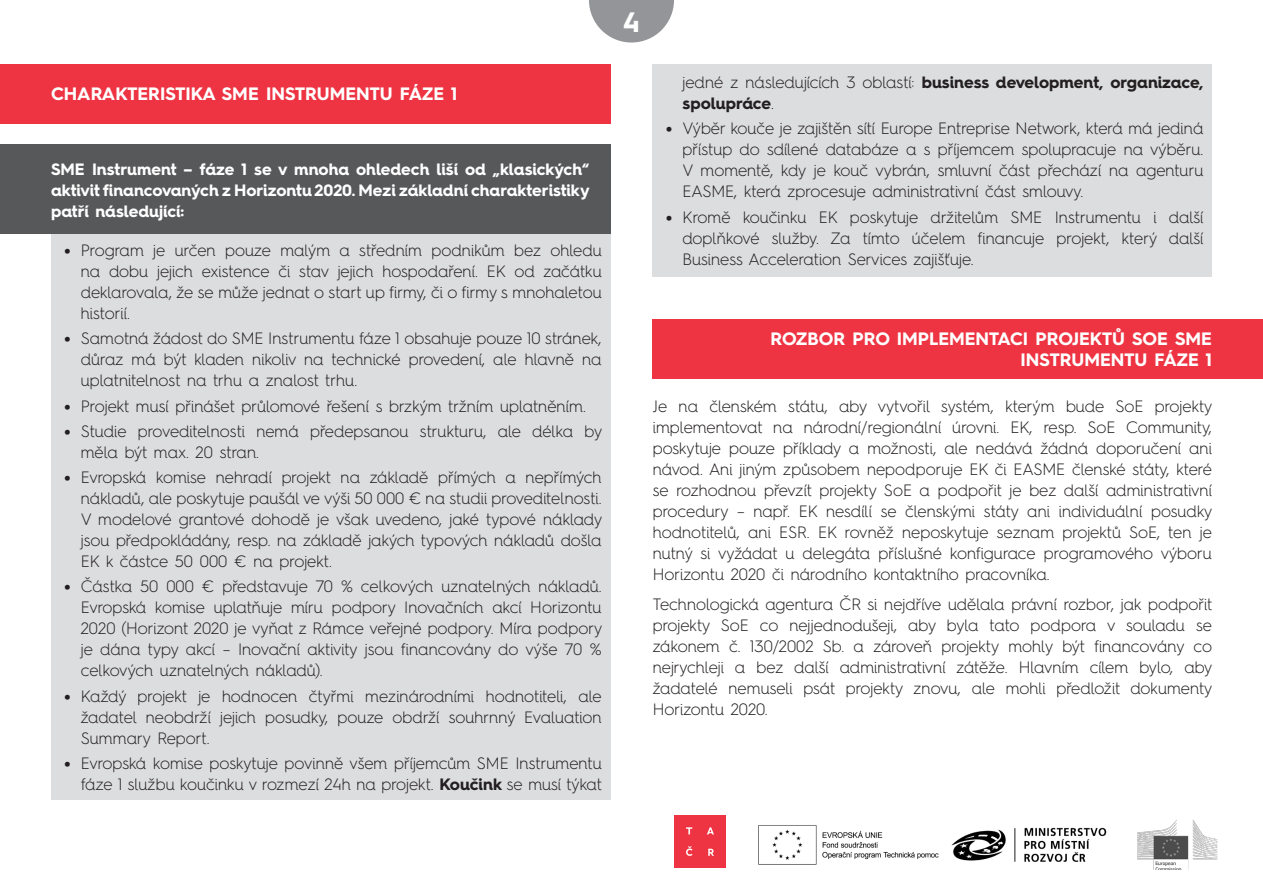
<style>
.page{position:relative;width:1263px;height:893px;background:#fff}
.page>*{position:absolute;margin:0;border:0;box-sizing:border-box;transform-origin:0 0}
.t1{font:700 28.2px "Hurme Geometric Sans 4";color:#fff}
.Podnadpis{font:700 18px/21.6px "Hurme Geometric Sans 4";color:#fff;text-align:right}
.text{font:300 16.5px/21px "Hurme Geometric Sans 4";color:#231f20;text-align:justify}
.text-2{font:700 16.5px/21px "Hurme Geometric Sans 4";color:#fff;text-align:justify}
.t2{font:700 16.5px/21px "Hurme Geometric Sans 4";color:#231f20}
.s1{font-family:"Cambria";font-weight:700}
.s2{font-weight:700}
.s3{font-weight:300}
</style>
<div class="page">
<svg style="left:589px;top:0;width:85px;height:43px"></svg>
<div style="left:674px;top:815px;width:52px;height:52px;background:#ee3343"></div>
<img style="left:758px;top:825px;width:349px;height:40px">
<img style="left:1137px;top:820px;width:81px;height:50px">
<div style="left:0;top:145px;width:610px;height:89px;background:#57585a"></div>
<div style="left:0;top:64px;width:610px;height:59px;background:#ee3342"></div>
<div style="left:51px;top:234px;width:559px;height:565px;background:#dcdddf"></div>
<div style="left:653px;top:64px;width:559px;height:212px;background:#dcdddf"></div>
<div style="left:653px;top:319px;width:610px;height:59px;background:#ee3342"></div>
<p class="Podnadpis" style="left:51px;top:83px;width:408px">CHARAKTERISTIKA SME INSTRUMENTU FÁZE 1</p>
<p class="text-2" style="left:51px;top:158px;width:540px">SME Instrument – fáze 1 se v mnoha ohledech liší od „klasických“ aktivit financovaných z Horizontu 2020. Mezi základní charakteristiky patří následující:</p>
<p class="text" style="left:81px;top:239px;width:522px;text-indent:-17px"><span class="s1">•</span> Program je určen pouze malým a středním podnikům bez ohledu na dobu jejich existence či stav jejich hospodaření. EK od začátku deklarovala, že se může jednat o start up firmy, či o firmy s mnohaletou historií.</p>
<p class="text" style="left:81px;top:328px;width:522px;text-indent:-17px"><span class="s1">•</span> Samotná žádost do SME Instrumentu fáze 1 obsahuje pouze 10 stránek, důraz má být kladen nikoliv na technické provedení, ale hlavně na uplatnitelnost na trhu a znalost trhu.</p>
<p class="text" style="left:64px;top:395px;width:524px"><span class="s1">•</span> Projekt musí přinášet průlomové řešení s brzkým tržním uplatněním.</p>
<p class="text" style="left:81px;top:420px;width:523px;text-indent:-17px"><span class="s1">•</span> Studie proveditelnosti nemá předepsanou strukturu, ale délka by měla být max. 20 stran.</p>
<p class="text" style="left:81px;top:467px;width:523px;text-indent:-17px"><span class="s1">•</span> Evropská komise nehradí projekt na základě přímých a nepřímých nákladů, ale poskytuje paušál ve výši 50 000 € na studii proveditelnosti.<br>V modelové grantové dohodě je však uvedeno, jaké typové náklady jsou předpokládány, resp. na základě jakých typových nákladů došla EK k částce 50 000 € na projekt.</p>
<p class="text" style="left:81px;top:576px;width:523px;text-indent:-17px"><span class="s1">•</span> Částka 50 000 € představuje 70 % celkových uznatelných nákladů.<br>Evropská komise uplatňuje míru podpory Inovačních akcí Horizontu 2020 (Horizont 2020 je vyňat z Rámce veřejné podpory. Míra podpory je dána typy akcí – Inovační aktivity jsou financovány do výše 70 % celkových uznatelných nákladů).</p>
<p class="text" style="left:81px;top:685px;width:522px;text-indent:-17px"><span class="s1">•</span> Každý projekt je hodnocen čtyřmi mezinárodními hodnotiteli, ale žadatel neobdrží jejich posudky, pouze obdrží souhrnný Evaluation Summary Report.</p>
<p class="text" style="left:64px;top:752px;width:540px;text-align:right"><span class="s1">•</span> Evropská komise poskytuje povinně všem příjemcům SME Instrumentu fáze 1 službu koučinku v rozmezí 24h na projekt. <span class="s2">Koučink</span> se musí týkat</p>
<h1 class="t1" style="left:623px;top:2px;width:19px">4</h1>
<p class="t2" style="left:682px;top:72px;width:522px"><span class="s3">jedné z následujících 3 oblastí:</span> business development, organizace, spolupráce<span class="s3">.</span></p>
<p class="text" style="left:682px;top:118px;width:522px;text-indent:-17px"><span class="s1">•</span> Výběr kouče je zajištěn sítí Europe Entreprise Network, která má jediná přístup do sdílené databáze a s příjemcem spolupracuje na výběru.<br>V momentě, kdy je kouč vybrán, smluvní část přechází na agenturu EASME, která zprocesuje administrativní část smlouvy.</p>
<p class="text" style="left:682px;top:206px;width:522px;text-indent:-17px"><span class="s1">•</span> Kromě koučinku EK poskytuje držitelům SME Instrumentu i další doplňkové služby. Za tímto účelem financuje projekt, který další Business Acceleration Services zajišťuje.</p>
<p class="Podnadpis" style="left:770px;top:327px;width:443px">ROZBOR PRO IMPLEMENTACI PROJEKTŮ SOE SME<br>INSTRUMENTU FÁZE 1</p>
<p class="text" style="left:653px;top:396px;width:561px">Je na členském státu, aby vytvořil systém, kterým bude SoE projekty implementovat na národní/regionální úrovni. EK, resp. SoE Community, poskytuje pouze příklady a možnosti, ale nedává žádná doporučení ani návod. Ani jiným způsobem nepodporuje EK či EASME členské státy, které se rozhodnou převzít projekty SoE a podpořit je bez další administrativní procedury – např. EK nesdílí se členskými státy ani individuální posudky hodnotitelů, ani ESR. EK rovněž neposkytuje seznam projektů SoE, ten je nutný si vyžádat u delegáta příslušné konfigurace programového výboru Horizontu 2020 či národního kontaktního pracovníka.</p>
<p class="text" style="left:653px;top:593px;width:561px">Technologická agentura ČR si nejdříve udělala právní rozbor, jak podpořit projekty SoE co nejjednodušeji, aby byla tato podpora v souladu se zákonem č. 130/2002 Sb. a zároveň projekty mohly být financovány co nejrychleji a bez další administrativní zátěže. Hlavním cílem bylo, aby žadatelé nemuseli psát projekty znovu, ale mohli předložit dokumenty Horizontu 2020.</p>
</div>
